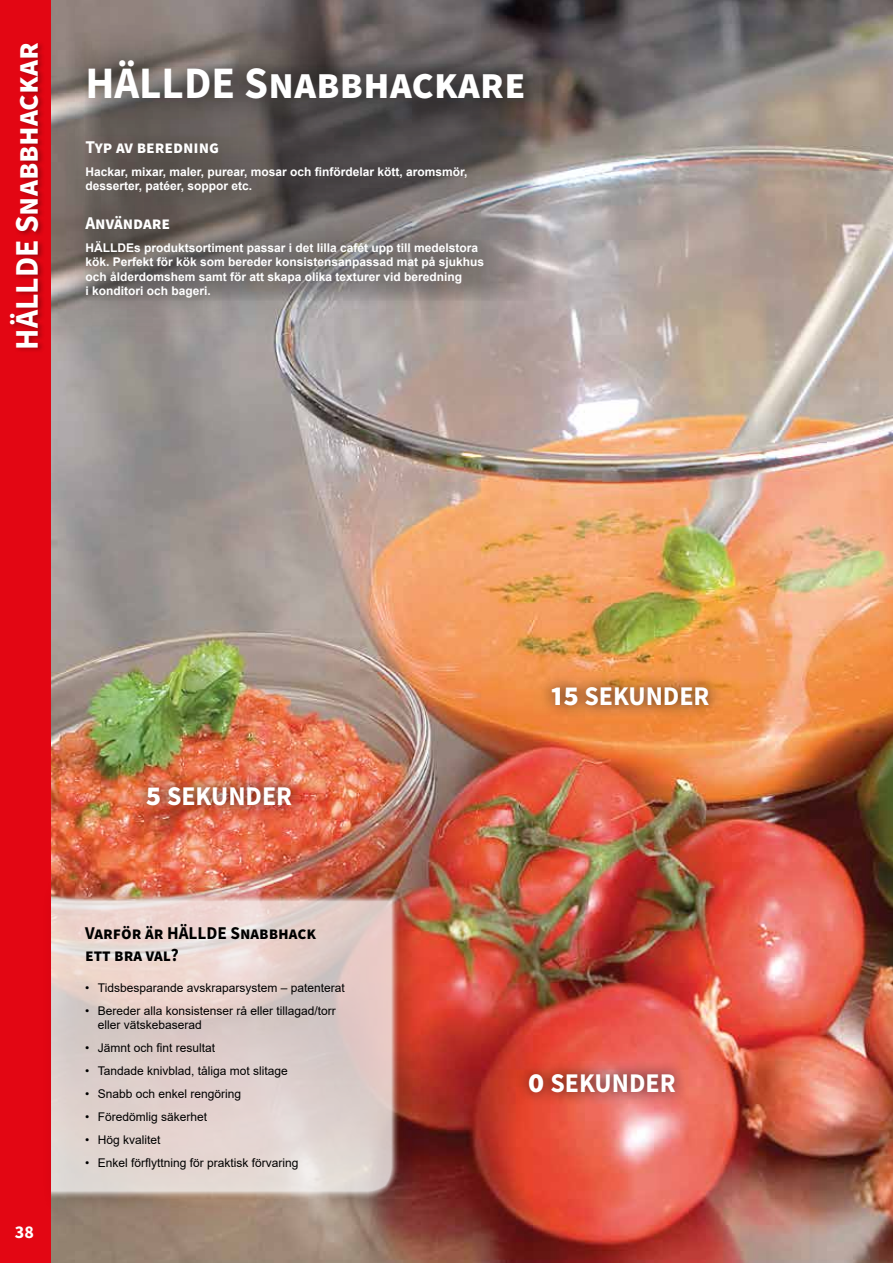
<style>
.page{position:relative;width:893px;height:1263px;background:#fff}
.page>*{position:absolute;margin:0;border:0;box-sizing:border-box;transform-origin:0 0}
.t1{font:700 45px "Source Sans Pro";color:#fff;scale:.96 1}
.t2{font:700 33px "Source Sans Pro";color:#fff;scale:.96 1}
.t3{font:700 27px "Source Sans Pro";color:#fff;scale:.96 1}
.t4{font:700 18px/21.6px "Source Sans Pro";color:#000;scale:.96 1}
.t5{font:700 18px "Source Sans Pro";color:#fff;scale:.96 1}
.t6{font:700 18px "Source Sans Pro";color:#fff}
.t7{font:700 12px/14.4px "Arial";color:#fff}
.t8{font:12px/14.4px "Arial";color:#000}
.s1{font-size:33px}
</style>
<div class="page">
<div style="left:0;top:0;width:51px;height:1263px;background:#e30613"></div>
<img style="left:51px;top:0;width:842px;height:1263px">
<div style="left:41px;top:874px;width:386px;height:344px;background:#000;opacity:.19"></div>
<svg style="left:51px;top:893px;width:349px;height:306px;background:#decbc6"></svg>
<svg style="left:51px;top:25px;width:508px;height:307px;background:#716a68"></svg>
<div style="left:539px;top:673px;width:183px;height:46px;background:#000;opacity:.75"></div>
<div style="left:134px;top:773px;width:170px;height:46px;background:#000;opacity:.75"></div>
<div style="left:516px;top:1060px;width:171px;height:46px;background:#000;opacity:.75"></div>
<div style="left:9px;top:41px;width:36px;height:313px;background:#000;opacity:.3"></div>
<h2 class="t2" style="left:6px;top:350px;width:321px;rotate:-90deg">HÄLLDE Snabbhackar</h2>
<h1 class="t1" style="left:85px;top:54px;width:460px">HÄLLDE Snabbhackare</h1>
<h3 class="t5" style="left:85px;top:136px;width:141px">Typ av beredning</h3>
<p class="t7" style="left:85px;top:165px;width:384px">Hackar, mixar, maler, purear, mosar och finfördelar kött, aromsmör, desserter, patéer, soppor etc.</p>
<h3 class="t5" style="left:85px;top:212px;width:90px">Användare</h3>
<p class="t7" style="left:85px;top:241px;width:400px">HÄLLDEs produktsortiment passar i det lilla cafét upp till medelstora kök. Perfekt för kök som bereder konsistensanpassad mat på sjukhus och ålderdomshem samt för att skapa olika texturer vid beredning<br>i konditori och bageri.</p>
<h3 class="t6" style="left:15px;top:1221px;width:21px">38</h3>
<h3 class="t3" style="left:146px;top:779px;width:154px"><span class="s1">5</span> SEKUNDER</h3>
<h3 class="t4" style="left:85px;top:923px;width:242px">Varför är HÄLLDE Snabbhack ett bra val?</h3>
<p class="t8" style="left:85px;top:981px;width:261px">• Tidsbesparande avskraparsystem – patenterat</p>
<p class="t8" style="left:98px;top:1003px;width:240px;text-indent:-13px">• Bereder alla konsistenser rå eller tillagad/torr eller vätskebaserad</p>
<p class="t8" style="left:85px;top:1041px;width:132px">• Jämnt och fint resultat</p>
<p class="t8" style="left:85px;top:1064px;width:204px">• Tandade knivblad, tåliga mot slitage</p>
<p class="t8" style="left:85px;top:1087px;width:158px">• Snabb och enkel rengöring</p>
<p class="t8" style="left:85px;top:1109px;width:124px">• Föredömlig säkerhet</p>
<p class="t8" style="left:85px;top:1132px;width:77px">• Hög kvalitet</p>
<p class="t8" style="left:85px;top:1155px;width:215px">• Enkel förflyttning för praktisk förvaring</p>
<h3 class="t3" style="left:551px;top:679px;width:167px"><span class="s1">15</span> SEKUNDER</h3>
<h3 class="t3" style="left:528px;top:1066px;width:156px"><span class="s1">0</span> SEKUNDER</h3>
</div>
